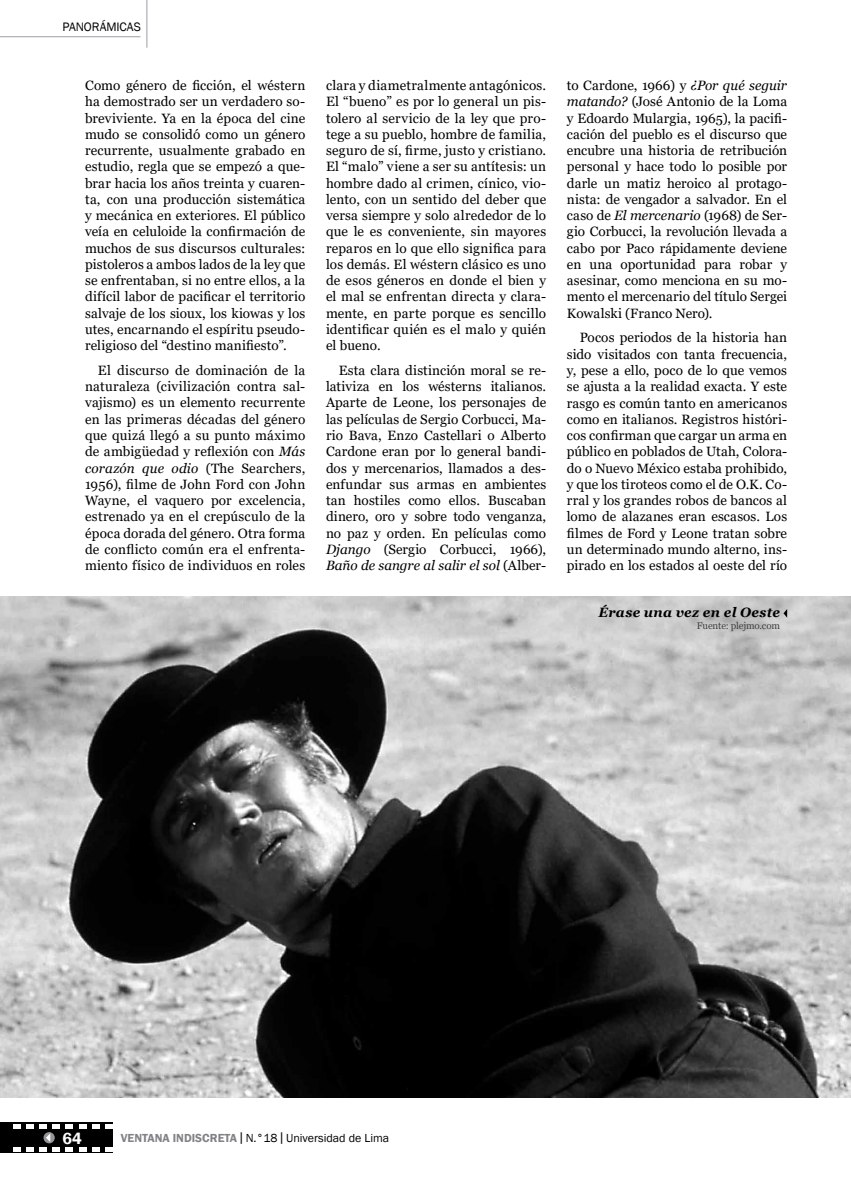
<style>
.page{position:relative;width:851px;height:1191px;background:#fff}
.page>*{position:absolute;margin:0;border:0;box-sizing:border-box;transform-origin:0 0}
.t1{font:600 16.5px "Franklin Gothic";color:#fff}
.t2{font:13.5px/16.2px "Georgia";letter-spacing:.005em;color:#000;text-align:justify}
.t3{font:italic 700 13.5px "Georgia";letter-spacing:.025em;color:#000}
.t4{font:12.6px "Franklin Gothic";letter-spacing:-.005em;color:#000}
.t5{font:12px "Franklin Gothic";color:#000}
.t6{font:9.75px "Georgia";letter-spacing:-.02em;color:#414042}
.s1{font-style:italic}
.s2{font-weight:600;color:#808285}
.s3{font-size:9.6px}
</style>
<div class="page">
<hr style="left:0;top:36px;width:140px;height:1px;background:#a7a9ac">
<hr style="left:146px;top:0;width:1px;height:48px;background:#a7a9ac">
<div style="left:0;top:1122px;width:112px;height:31px;background:#000"></div>
<svg style="left:105px;top:1124px;width:7px;height:4px"></svg>
<svg style="left:92px;top:1124px;width:7px;height:4px"></svg>
<svg style="left:79px;top:1124px;width:7px;height:4px"></svg>
<svg style="left:66px;top:1124px;width:7px;height:4px"></svg>
<svg style="left:27px;top:1124px;width:7px;height:4px"></svg>
<svg style="left:13px;top:1124px;width:7px;height:4px"></svg>
<svg style="left:105px;top:1147px;width:7px;height:4px"></svg>
<svg style="left:92px;top:1147px;width:7px;height:4px"></svg>
<svg style="left:79px;top:1147px;width:7px;height:4px"></svg>
<svg style="left:66px;top:1147px;width:7px;height:4px"></svg>
<svg style="left:27px;top:1147px;width:7px;height:4px"></svg>
<svg style="left:13px;top:1147px;width:7px;height:4px"></svg>
<svg style="left:40px;top:1124px;width:20px;height:27px"></svg>
<img style="left:0;top:596px;width:850px;height:501px">
<svg style="left:783px;top:609px;width:4px;height:8px"></svg>
<p class="t4" style="left:62px;top:19px;width:80px">PANORÁMICAS</p>
<p class="t2" style="left:85px;top:78px;width:222px">Como género de ficción, el wéstern ha demostrado ser un verdadero so&shy;breviviente. Ya en la época del cine mudo se consolidó como un género recurrente, usualmente grabado en estudio, regla que se empezó a que&shy;brar hacia los años treinta y cuaren&shy;ta, con una producción sistemática y mecánica en exteriores. El público veía en celuloide la confirmación de muchos de sus discursos culturales: pistoleros a ambos lados de la ley que se enfrentaban, si no entre ellos, a la difícil labor de pacificar el territorio salvaje de los sioux, los kiowas y los utes, encarnando el espíritu pseudo&shy;religioso del “destino manifiesto”.</p>
<p class="t2" style="left:85px;top:362px;width:222px;text-indent:13px">El discurso de dominación de la naturaleza (civilización contra sal&shy;vajismo) es un elemento recurrente en las primeras décadas del género que quizá llegó a su punto máximo de ambigüedad y reflexión con <span class="s1">Más corazón que odio</span> (The Searchers, 1956), filme de John Ford con John Wayne, el vaquero por excelencia, estrenado ya en el crepúsculo de la época dorada del género. Otra forma de conflicto común era el enfrenta&shy;miento físico de individuos en roles</p>
<p class="t2" style="left:326px;top:78px;width:222px">clara y diametralmente antagónicos.<br>El “bueno” es por lo general un pis&shy;tolero al servicio de la ley que pro&shy;tege a su pueblo, hombre de familia, seguro de sí, firme, justo y cristiano.<br>El “malo” viene a ser su antítesis: un hombre dado al crimen, cínico, vio&shy;lento, con un sentido del deber que versa siempre y solo alrededor de lo que le es conveniente, sin mayores reparos en lo que ello significa para los demás. El wéstern clásico es uno de esos géneros en donde el bien y el mal se enfrentan directa y clara&shy;mente, en parte porque es sencillo identificar quién es el malo y quién el bueno.</p>
<p class="t2" style="left:326px;top:362px;width:222px;text-indent:13px">Esta clara distinción moral se re&shy;lativiza en los wésterns italianos.<br>Aparte de Leone, los personajes de las películas de Sergio Corbucci, Ma&shy;rio Bava, Enzo Castellari o Alberto Cardone eran por lo general bandi&shy;dos y mercenarios, llamados a des&shy;enfundar sus armas en ambientes tan hostiles como ellos. Buscaban dinero, oro y sobre todo venganza, no paz y orden. En películas como <span class="s1">Django</span> (Sergio Corbucci, 1966), <span class="s1">Baño de sangre al salir el sol</span> (Alber-</p>
<p class="t2" style="left:567px;top:78px;width:222px">to Cardone, 1966) y <span class="s1">¿Por qué seguir matando?</span> (José Antonio de la Loma y Edoardo Mulargia, 1965), la pacifi&shy;cación del pueblo es el discurso que encubre una historia de retribución personal y hace todo lo posible por darle un matiz heroico al protago&shy;nista: de vengador a salvador. En el caso de <span class="s1">El mercenario</span> (1968) de Ser&shy;gio Corbucci, la revolución llevada a cabo por Paco rápidamente deviene en una oportunidad para robar y asesinar, como menciona en su mo&shy;mento el mercenario del título Sergei Kowalski (Franco Nero).</p>
<p class="t2" style="left:567px;top:330px;width:222px;text-indent:13px">Pocos periodos de la historia han sido visitados con tanta frecuencia, y, pese a ello, poco de lo que vemos se ajusta a la realidad exacta. Y este rasgo es común tanto en americanos como en italianos. Registros históri&shy;cos confirman que cargar un arma en público en poblados de Utah, Colora&shy;do o Nuevo México estaba prohibido, y que los tiroteos como el de O.K. Co&shy;rral y los grandes robos de bancos al lomo de alazanes eran escasos. Los filmes de Ford y Leone tratan sobre un determinado mundo alterno, ins&shy;pirado en los estados al oeste del río</p>
<p class="t3" style="left:598px;top:603px;width:183px">Érase una vez en el Oeste</p>
<p class="t6" style="left:696px;top:620px;width:85px">Fuente: plejmo.com</p>
<p class="t1" style="left:62px;top:1127px;width:21px">64</p>
<p class="t5" style="left:121px;top:1130px;width:270px"><span class="s2">VENTANA INDISCRETA</span><span class="s3">│</span>N.°18<span class="s3">│</span>Universidad de Lima</p>
</div>
